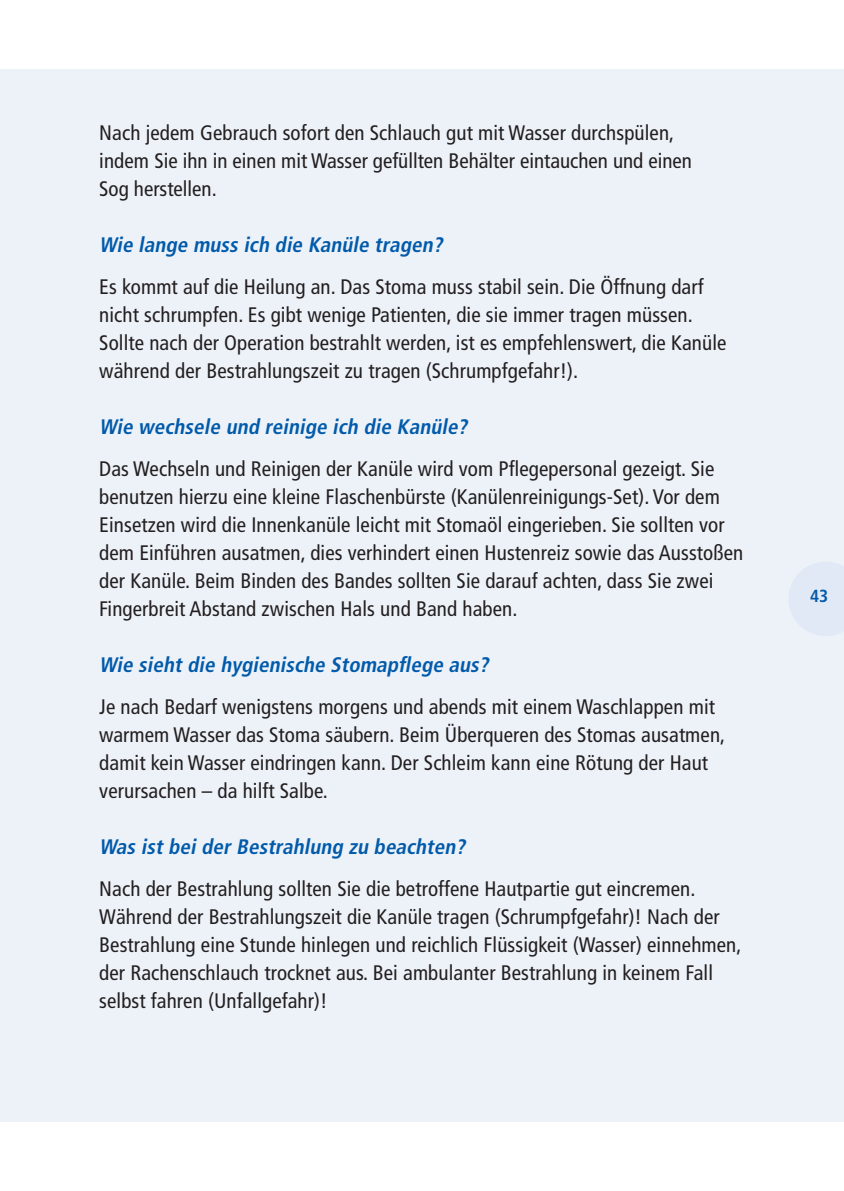
<style>
.page{position:relative;width:844px;height:1191px;background:#fff}
.page>*{position:absolute;margin:0;border:0;box-sizing:border-box;transform-origin:0 0}
.t1{font:condensed 21px/28px "Frutiger";letter-spacing:.005em;color:#231f20}
.t2{font:italic 700 condensed 21px "Frutiger";color:#015aaa}
.t3{font:700 condensed 17.5px "Frutiger";color:#015aaa}
</style>
<div class="page">
<div style="left:0;top:69px;width:843px;height:1052px;background:#edf2f9"></div>
<svg style="left:789px;top:562px;width:54px;height:74px"></svg>
<p class="t1" style="left:99px;top:119px;width:594px">Nach jedem Gebrauch sofort den Schlauch gut mit Wasser durchspülen, indem Sie ihn in einen mit Wasser gefüllten Behälter eintauchen und einen<br>Sog herstellen.</p>
<p class="t2" style="left:99px;top:232px;width:349px">Wie lange muss ich die Kanüle tragen?</p>
<p class="t1" style="left:99px;top:273px;width:628px">Es kommt auf die Heilung an. Das Stoma muss stabil sein. Die Öffnung darf nicht schrumpfen. Es gibt wenige Patienten, die sie immer tragen müssen.<br>Sollte nach der Operation bestrahlt werden, ist es empfehlenswert, die Kanüle während der Bestrahlungszeit zu tragen (Schrumpfgefahr!).</p>
<p class="t2" style="left:99px;top:414px;width:374px">Wie wechsele und reinige ich die Kanüle?</p>
<p class="t1" style="left:99px;top:455px;width:645px">Das Wechseln und Reinigen der Kanüle wird vom Pflegepersonal gezeigt. Sie benutzen hierzu eine kleine Flaschenbürste (Kanülenreinigungs-Set). Vor dem Einsetzen wird die Innenkanüle leicht mit Stomaöl eingerieben. Sie sollten vor dem Einführen ausatmen, dies verhindert einen Hustenreiz sowie das Ausstoßen der Kanüle. Beim Binden des Bandes sollten Sie darauf achten, dass Sie zwei Fingerbreit Abstand zwischen Hals und Band haben.</p>
<p class="t2" style="left:99px;top:652px;width:395px">Wie sieht die hygienische Stomapflege aus?</p>
<p class="t1" style="left:99px;top:693px;width:627px">Je nach Bedarf wenigstens morgens und abends mit einem Waschlappen mit warmem Wasser das Stoma säubern. Beim Überqueren des Stomas ausatmen, damit kein Wasser eindringen kann. Der Schleim kann eine Rötung der Haut verursachen – da hilft Salbe.</p>
<p class="t2" style="left:99px;top:834px;width:371px">Was ist bei der Bestrahlung zu beachten?</p>
<p class="t1" style="left:99px;top:875px;width:643px">Nach der Bestrahlung sollten Sie die betroffene Hautpartie gut eincremen.<br>Während der Bestrahlungszeit die Kanüle tragen (Schrumpfgefahr)! Nach der Bestrahlung eine Stunde hinlegen und reichlich Flüssigkeit (Wasser) einnehmen, der Rachenschlauch trocknet aus. Bei ambulanter Bestrahlung in keinem Fall selbst fahren (Unfallgefahr)!</p>
<p class="t3" style="left:810px;top:586px;width:20px">43</p>
</div>
